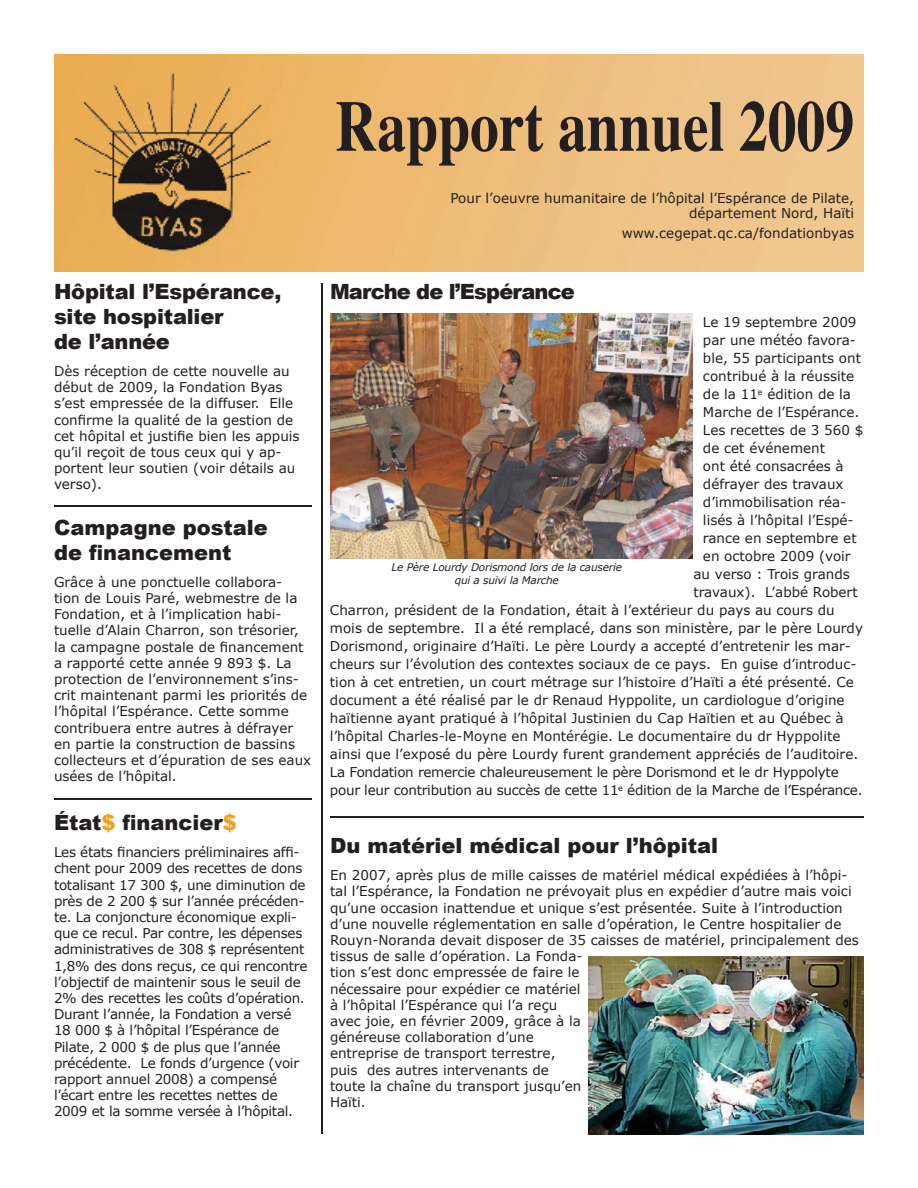
<style>
.page{position:relative;width:918px;height:1188px;background:#fff}
.page>*{position:absolute;margin:0;border:0;box-sizing:border-box;transform-origin:0 0}
.t1{font:700 72px "Times";color:#231f20;scale:.8 1}
.t2{font:900 21px/25.2px "Arial";color:#231f20}
.t3{font:900 21px "Arial";letter-spacing:-.04em;color:#231f20}
.t4{font:13.5px/16.2px "Verdana";color:#231f20}
.t5{font:13.5px/16.2px "Verdana";letter-spacing:-.02em;color:#231f20}
.t6{font:italic 10.5px/12.6px "Verdana";letter-spacing:-.02em;color:#231f20;text-align:center}
.s1{color:#f6a01b}
</style>
<div class="page">
<img style="left:54px;top:54px;width:810px;height:217px">
<hr style="left:321px;top:284px;width:2px;height:850px;background:#231f20">
<hr style="left:54px;top:798px;width:258px;height:2px;background:#231f20">
<img style="left:330px;top:314px;width:362px;height:245px">
<hr style="left:330px;top:817px;width:534px;height:1px;background:#231f20">
<img style="left:588px;top:956px;width:276px;height:178px">
<hr style="left:54px;top:506px;width:258px;height:1px;background:#231f20">
<h2 class="t2" style="left:54px;top:279px;width:229px">Hôpital l’Espérance, site hospitalier<br>de l’année</h2>
<p class="t4" style="left:54px;top:362px;width:247px">Dès réception de cette nouvelle au début de 2009, la Fondation Byas s’est empressée de la diffuser. Elle confirme la qualité de la gestion de cet hôpital et justifie bien les appuis qu’il reçoit de tous ceux qui y ap&shy;portent leur soutien (voir détails au verso).</p>
<h2 class="t2" style="left:54px;top:515px;width:215px">Campagne postale de financement</h2>
<p class="t4" style="left:54px;top:573px;width:259px">Grâce à une ponctuelle collabora&shy;tion de Louis Paré, webmestre de la Fondation, et à l’implication habi&shy;tuelle d’Alain Charron, son trésorier, la campagne postale de financement a rapporté cette année 9 893 $. La protection de l’environnement s’ins&shy;crit maintenant parmi les priorités de l’hôpital l’Espérance. Cette somme contribuera entre autres à défrayer en partie la construction de bassins collecteurs et d’épuration de ses eaux usées de l’hôpital.</p>
<h1 class="t1" style="left:336px;top:58px;width:650px">Rapport annuel 2009</h1>
<p class="t4" style="left:450px;top:190px;width:405px;line-height:15px;text-align:right">Pour l’oeuvre humanitaire de l’hôpital l’Espérance de Pilate, département Nord, Haïti</p>
<p class="t4" style="left:622px;top:225px;width:234px">www.cegepat.qc.ca/fondationbyas</p>
<h2 class="t3" style="left:330px;top:279px;width:246px">Marche de l’Espérance</h2>
<p class="t4" style="left:703px;top:314px;width:155px">Le 19 septembre 2009</p>
<p class="t4" style="left:703px;top:332px;width:154px">par une météo favora-</p>
<p class="t4" style="left:703px;top:350px;width:160px">ble, 55 participants ont</p>
<p class="t4" style="left:703px;top:368px;width:153px">contribué à la réussite</p>
<p class="t4" style="left:703px;top:386px;width:150px">de la 11<sup>e</sup> édition de la</p>
<p class="t4" style="left:703px;top:404px;width:158px">Marche de l’Espérance.</p>
<p class="t4" style="left:703px;top:422px;width:162px">Les recettes de 3 560 $</p>
<p class="t4" style="left:703px;top:440px;width:124px">de cet événement</p>
<p class="t4" style="left:703px;top:458px;width:142px">ont été consacrées à</p>
<p class="t4" style="left:703px;top:476px;width:142px">défrayer des travaux</p>
<p class="t4" style="left:703px;top:494px;width:145px">d’immobilisation réa-</p>
<p class="t4" style="left:703px;top:512px;width:152px">lisés à l’hôpital l’Espé-</p>
<p class="t4" style="left:703px;top:530px;width:155px">rance en septembre et</p>
<p class="t4" style="left:703px;top:548px;width:149px">en octobre 2009 (voir</p>
<p class="t4" style="left:693px;top:566px;width:158px">au verso : Trois grands</p>
<p class="t4" style="left:693px;top:584px;width:166px">travaux). L’abbé Robert</p>
<p class="t4" style="left:330px;top:602px;width:506px">Charron, président de la Fondation, était à l’extérieur du pays au cours du</p>
<p class="t4" style="left:330px;top:620px;width:535px">mois de septembre. Il a été remplacé, dans son ministère, par le père Lourdy</p>
<p class="t4" style="left:330px;top:638px;width:522px">Dorismond, originaire d’Haïti. Le père Lourdy a accepté d’entretenir les mar-</p>
<p class="t4" style="left:330px;top:656px;width:528px">cheurs sur l’évolution des contextes sociaux de ce pays. En guise d’introduc-</p>
<p class="t4" style="left:330px;top:674px;width:525px">tion à cet entretien, un court métrage sur l’histoire d’Haïti a été présenté. Ce</p>
<p class="t4" style="left:330px;top:692px;width:516px">document a été réalisé par le dr Renaud Hyppolite, un cardiologue d’origine</p>
<p class="t4" style="left:330px;top:710px;width:515px">haïtienne ayant pratiqué à l’hôpital Justinien du Cap Haïtien et au Québec à</p>
<p class="t4" style="left:330px;top:728px;width:512px">l’hôpital Charles-le-Moyne en Montérégie. Le documentaire du dr Hyppolite</p>
<p class="t4" style="left:330px;top:746px;width:530px">ainsi que l’exposé du père Lourdy furent grandement appréciés de l’auditoire.</p>
<p class="t5" style="left:330px;top:764px;width:510px">La Fondation remercie chaleureusement le père Dorismond et le dr Hyppolyte</p>
<p class="t5" style="left:330px;top:782px;width:534px">pour leur contribution au succès de cette 11<sup>e</sup> édition de la Marche de l’Espérance.</p>
<p class="t6" style="left:392px;top:561px;width:232px">Le Père Lourdy Dorismond lors de la causerie qui a suivi la Marche</p>
<h2 class="t2" style="left:54px;top:810px;width:184px">État<span class="s1">$</span> financier<span class="s1">$</span></h2>
<p class="t5" style="left:54px;top:844px;width:255px">Les états financiers préliminaires affi&shy;chent pour 2009 des recettes de dons totalisant 17 300 $, une diminution de près de 2 200 $ sur l’année précéden&shy;te. La conjoncture économique expli&shy;que ce recul. Par contre, les dépenses administratives de 308 $ représentent 1,8% des dons reçus, ce qui rencontre l’objectif de maintenir sous le seuil de 2% des recettes les coûts d’opération.<br>Durant l’année, la Fondation a versé 18 000 $ à l’hôpital l’Espérance de Pilate, 2 000 $ de plus que l’année précédente. Le fonds d’urgence (voir rapport annuel 2008) a compensé l’écart entre les recettes nettes de 2009 et la somme versée à l’hôpital.</p>
<h2 class="t2" style="left:330px;top:833px;width:390px">Du matériel médical pour l’hôpital</h2>
<p class="t4" style="left:330px;top:867px;width:530px">En 2007, après plus de mille caisses de matériel médical expédiées à l’hôpi&shy;tal l’Espérance, la Fondation ne prévoyait plus en expédier d’autre mais voici qu’une occasion inattendue et unique s’est présentée. Suite à l’introduction d’une nouvelle réglementation en salle d’opération, le Centre hospitalier de Rouyn-Noranda devait disposer de 35 caisses de matériel, principalement des tissus de salle d’opération. La Fonda-<br>tion s’est donc empressée de faire le<br>nécessaire pour expédier ce matériel<br>à l’hôpital l’Espérance qui l’a reçu<br>avec joie, en février 2009, grâce à la<br>généreuse collaboration d’une<br>entreprise de transport terrestre,<br>puis des autres intervenants de<br>toute la chaîne du transport jusqu’en<br>Haïti.</p>
</div>
